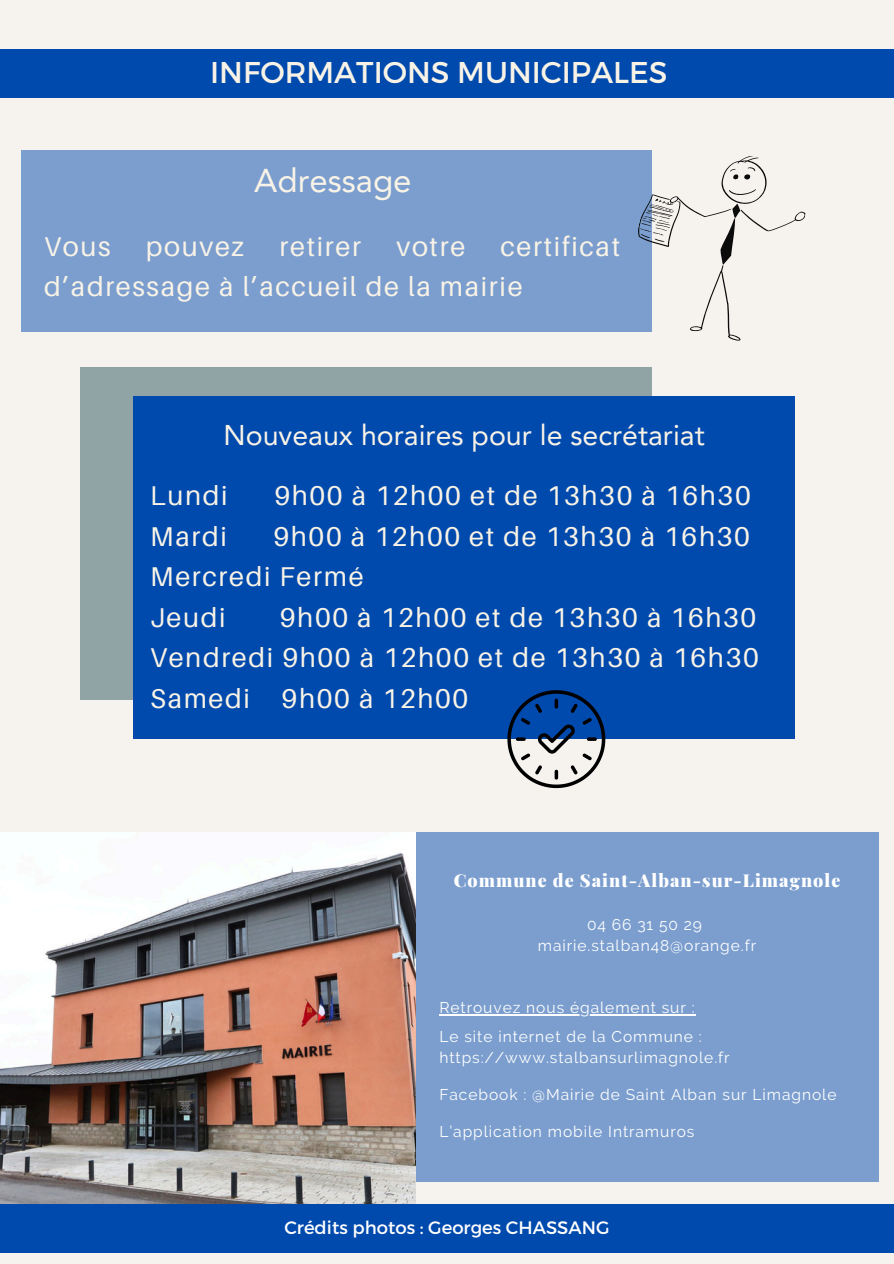
<style>
.page{position:relative;width:894px;height:1264px;background:#fff}
.page>*{position:absolute;margin:0;border:0;box-sizing:border-box;transform-origin:0 0}
.t1{font:33px "Avenir LT Pro";color:#f9f3e7}
.t2{font:30px "Montserrat";color:#f9f3e7}
.t3{font:28.5px "Avenir LT Pro";color:#f9f3e7}
.t4{font:27.15px/40.5px "Aileron";letter-spacing:.06em;color:#f9f3e7}
.t5{font:18px "Montserrat";color:#fff}
.t6{font:900 17.7px "Playfair Display";letter-spacing:.06em;color:#fff}
.t7{font:15.6px/20.7px "Raleway";letter-spacing:.06em;color:#fff}
</style>
<div class="page">
<div style="left:0;top:0;width:893px;height:1263px;background:#f6f3ef"></div>
<img style="left:0;top:832px;width:415px;height:371px">
<div style="left:415px;top:832px;width:463px;height:350px;background:#7b9ece"></div>
<div style="left:0;top:1203px;width:893px;height:49px;background:#004aad"></div>
<div style="left:21px;top:150px;width:630px;height:181px;background:#7b9ece"></div>
<div style="left:80px;top:367px;width:571px;height:332px;background:#90a4a5"></div>
<div style="left:133px;top:396px;width:661px;height:343px;background:#004aad"></div>
<div style="left:0;top:49px;width:893px;height:49px;background:#004aad"></div>
<svg style="left:617px;top:150px;width:189px;height:191px"></svg>
<svg style="left:507px;top:690px;width:98px;height:98px"></svg>
<hr style="left:439px;top:1014px;width:256px;height:1px;background:#fff">
<p class="t2" style="left:210px;top:53px;width:458px">INFORMATIONS MUNICIPALES</p>
<h4 class="t1" style="left:254px;top:167px;width:159px">Adressage</h4>
<p class="t4" style="left:44px;top:225px;width:577px;text-indent:456px">certificat d’adressage à l’accueil de la mairie</p>
<p class="t4" style="left:44px;top:225px;width:68px">Vous</p>
<p class="t4" style="left:146px;top:225px;width:100px">pouvez</p>
<p class="t4" style="left:279px;top:225px;width:83px">retirer</p>
<p class="t4" style="left:396px;top:225px;width:70px">votre</p>
<p class="t3" style="left:223px;top:423px;width:482px">Nouveaux horaires pour le secrétariat</p>
<p class="t4" style="left:150px;top:475px;width:79px">Lundi</p>
<p class="t4" style="left:274px;top:475px;width:478px">9h00 à 12h00 et de 13h30 à 16h30</p>
<p class="t4" style="left:150px;top:515px;width:78px">Mardi</p>
<p class="t4" style="left:150px;top:515px;width:601px;text-indent:123px">9h00 à 12h00 et de 13h30 à 16h30<br>Mercredi Fermé<br>Jeudi</p>
<p class="t4" style="left:150px;top:596px;width:610px;text-align:justify;text-indent:130px">9h00 à 12h00 et de 13h30 à 16h30<br>Vendredi 9h00 à 12h00 et de 13h30 à 16h30<br>Samedi 9h00 à 12h00</p>
<h1 class="t6" style="left:453px;top:867px;width:388px">Commune de Saint-Alban-sur-Limagnole</h1>
<p class="t7" style="left:587px;top:914px;width:116px">04 66 31 50 29</p>
<h2 class="t7" style="left:537px;top:935px;width:220px">mairie.stalban48@orange.fr</h2>
<h3 class="t7" style="left:439px;top:997px;width:257px">Retrouvez nous également sur :</h3>
<h3 class="t7" style="left:439px;top:1026px;width:292px">Le site internet de la Commune : https://www.stalbansurlimagnole.fr</h3>
<h3 class="t7" style="left:439px;top:1084px;width:398px">Facebook : @Mairie de Saint Alban sur Limagnole</h3>
<p class="t7" style="left:439px;top:1121px;width:256px">L’application mobile Intramuros</p>
<p class="t5" style="left:284px;top:1215px;width:326px">Crédits photos : Georges CHASSANG</p>
</div>
